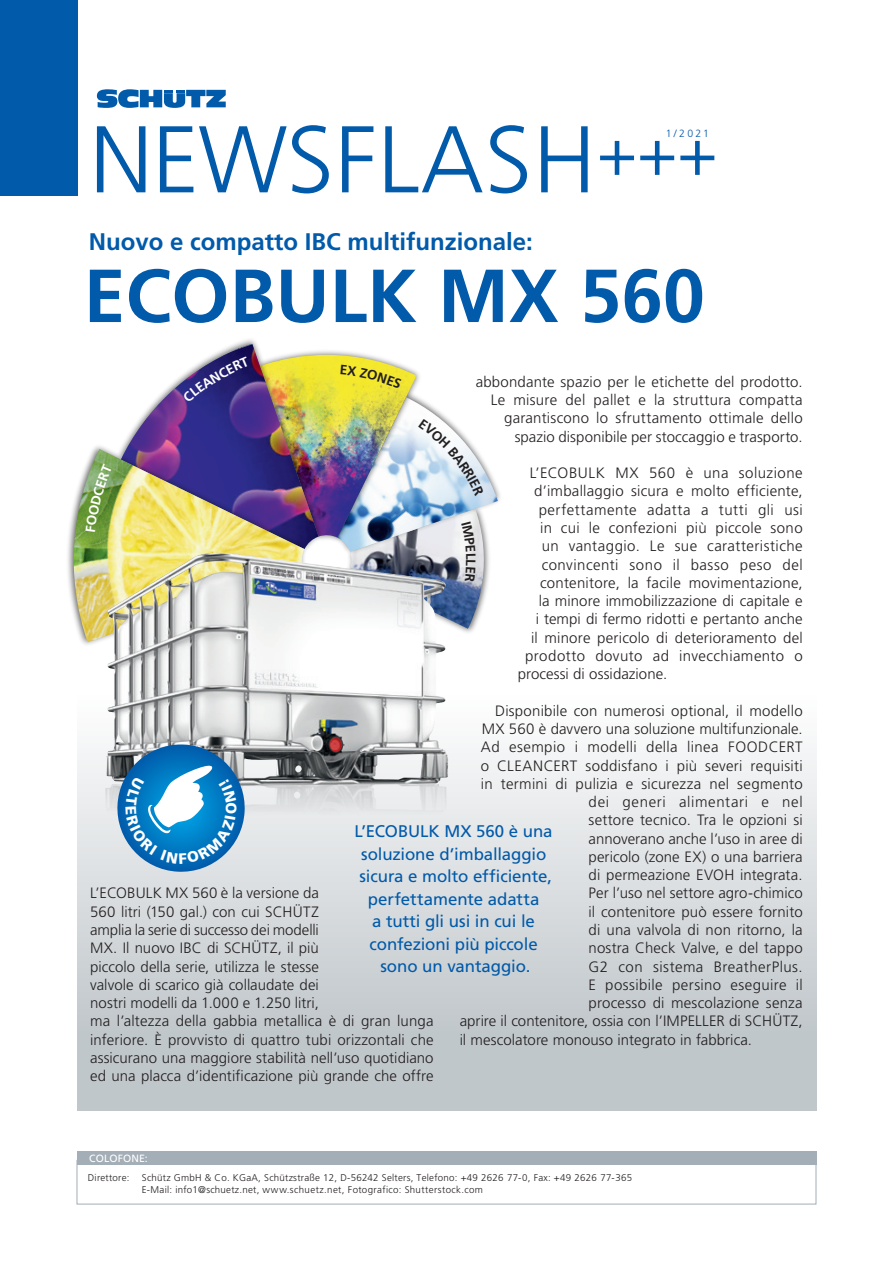
<style>
.page{position:relative;width:893px;height:1263px;background:#fff}
.page>*{position:absolute;margin:0;border:0;box-sizing:border-box;transform-origin:0 0}
.t1{font:300 94.65px "Frutiger LT Pro";letter-spacing:.01em;color:#015aaa}
.t2{font:700 75px "Frutiger LT Pro";color:#015aaa}
.t3{font:700 24px "Frutiger LT Pro";color:#015aaa}
.t4{font:16.8px/22.5px "Frutiger LT Pro";letter-spacing:-.005em;color:#015aaa;text-align:center}
.t5{font:300 15px/18.3px "Frutiger LT Pro";letter-spacing:.01em;color:#231f20}
.t6{font:300 15px "Frutiger LT Pro";letter-spacing:.03em;color:#231f20}
.t7{font:300 15px "Frutiger LT Pro";letter-spacing:.035em;color:#231f20}
.t8{font:300 15px "Frutiger LT Pro";letter-spacing:.045em;color:#231f20}
.t9{font:900 15px "Frutiger LT Pro";color:#fff}
.t10{font:10.5px "Frutiger LT Pro";letter-spacing:.01em;color:#fff}
.t11{font:300 10.5px "Frutiger LT Pro";color:#015aaa}
.t12{font:300 9.75px/12px "Frutiger LT Pro";letter-spacing:.025em;color:#231f20}
</style>
<div class="page">
<svg style="left:77px;top:672px;width:739px;height:438px"></svg>
<svg style="left:97px;top:89px;width:129px;height:19px"></svg>
<div style="left:0;top:0;width:77px;height:196px;background:#015aaa"></div>
<img style="left:335px;top:563px;width:155px;height:108px">
<img style="left:349px;top:563px;width:140px;height:66px">
<img style="left:349px;top:490px;width:151px;height:73px">
<img style="left:470px;top:462px;width:28px;height:90px">
<img style="left:332px;top:351px;width:138px;height:203px">
<img style="left:332px;top:355px;width:85px;height:183px">
<img style="left:238px;top:339px;width:94px;height:266px">
<img style="left:82px;top:385px;width:238px;height:268px">
<img style="left:67px;top:449px;width:237px;height:193px">
<img style="left:155px;top:553px;width:60px;height:28px">
<div style="left:77px;top:1160px;width:739px;height:44px;background:#fff;border:1px solid #a4aeb6"></div>
<div style="left:77px;top:1151px;width:739px;height:14px;background:#a4aeb6"></div>
<img style="left:121px;top:343px;width:198px;height:206px">
<svg style="left:340px;top:365px;width:62px;height:24px"></svg>
<svg style="left:419px;top:419px;width:65px;height:77px"></svg>
<svg style="left:461px;top:521px;width:15px;height:61px"></svg>
<svg style="left:86px;top:464px;width:26px;height:67px;background:#739e4d"></svg>
<svg style="left:116px;top:744px;width:130px;height:129px;background:#4c94c5"></svg>
<h1 class="t1" style="left:90px;top:104px;width:629px">NEWSFLASH<sup>+++</sup></h1>
<h3 class="t3" style="left:89px;top:227px;width:452px">Nuovo e compatto IBC multifunzionale:</h3>
<h2 class="t2" style="left:84px;top:251px;width:622px">ECOBULK MX 560</h2>
<p class="t11" style="left:666px;top:127px;width:45px">1/2021</p>
<p class="t5" style="left:476px;top:373px;width:329px;text-align:right">abbondante spazio per le etichette del prodotto.<br>Le misure del pallet e la struttura compatta garantiscono lo sfruttamento ottimale dello spazio disponibile per stoccaggio e trasporto.</p>
<p class="t7" style="left:530px;top:464px;width:275px">L’ECOBULK MX 560 è una soluzione</p>
<p class="t5" style="left:534px;top:482px;width:270px">d’imballaggio sicura e molto efficiente,</p>
<p class="t6" style="left:539px;top:501px;width:266px">perfettamente adatta a tutti gli usi</p>
<p class="t5" style="left:540px;top:519px;width:264px">in cui le confezioni più piccole sono</p>
<p class="t6" style="left:542px;top:537px;width:263px">un vantaggio. Le sue caratteristiche</p>
<p class="t7" style="left:542px;top:556px;width:262px">convincenti sono il basso peso del</p>
<p class="t5" style="left:540px;top:574px;width:264px">contenitore, la facile movimentazione,</p>
<p class="t5" style="left:539px;top:592px;width:265px">la minore immobilizzazione di capitale e</p>
<p class="t5" style="left:536px;top:610px;width:268px">i tempi di fermo ridotti e pertanto anche</p>
<p class="t5" style="left:531px;top:628px;width:273px">il minore pericolo di deterioramento del</p>
<p class="t5" style="left:525px;top:647px;width:279px">prodotto dovuto ad invecchiamento o</p>
<p class="t5" style="left:518px;top:665px;width:151px">processi di ossidazione.</p>
<p class="t5" style="left:495px;top:701px;width:309px">Disponibile con numerosi optional, il modello</p>
<p class="t5" style="left:482px;top:720px;width:323px">MX 560 è davvero una soluzione multifunzionale.</p>
<p class="t6" style="left:481px;top:738px;width:323px">Ad esempio i modelli della linea FOODCERT</p>
<p class="t5" style="left:481px;top:756px;width:323px">o CLEANCERT soddisfano i più severi requisiti</p>
<p class="t5" style="left:481px;top:774px;width:323px">in termini di pulizia e sicurezza nel segmento</p>
<p class="t8" style="left:589px;top:793px;width:216px">dei generi alimentari e nel</p>
<p class="t5" style="left:589px;top:811px;width:216px">settore tecnico. Tra le opzioni si</p>
<p class="t5" style="left:589px;top:829px;width:216px">annoverano anche l’uso in aree di</p>
<p class="t5" style="left:589px;top:848px;width:216px">pericolo (zone EX) o una barriera</p>
<p class="t5" style="left:589px;top:866px;width:216px">di permeazione EVOH integrata.</p>
<p class="t5" style="left:589px;top:884px;width:216px">Per l’uso nel settore agro-chimico</p>
<p class="t5" style="left:589px;top:902px;width:216px">il contenitore può essere fornito</p>
<p class="t5" style="left:589px;top:921px;width:216px">di una valvola di non ritorno, la</p>
<p class="t5" style="left:589px;top:939px;width:216px">nostra Check Valve, e del tappo</p>
<p class="t6" style="left:589px;top:957px;width:216px">G2 con sistema BreatherPlus.</p>
<p class="t5" style="left:589px;top:975px;width:216px">E possibile persino eseguire il</p>
<p class="t5" style="left:589px;top:994px;width:216px">processo di mescolazione senza</p>
<p class="t5" style="left:460px;top:1012px;width:344px">aprire il contenitore, ossia con l’IMPELLER di SCHÜTZ,</p>
<p class="t5" style="left:460px;top:1030px;width:294px">il mescolatore monouso integrato in fabbrica.</p>
<p class="t9" style="left:222px;top:814px;width:17px;rotate:-90deg">O</p>
<p class="t4" style="left:355px;top:820px;width:199px">L’ECOBULK MX 560 è una soluzione d’imballaggio sicura e molto efficiente, perfettamente adatta<br>a tutti gli usi in cui le confezioni più piccole sono un vantaggio.</p>
<p class="t5" style="left:90px;top:884px;width:345px">L’ECOBULK MX 560 è la versione da<br>560 litri (150 gal.) con cui SCHÜTZ<br>amplia la serie di successo dei modelli<br>MX. Il nuovo IBC di SCHÜTZ, il più<br>piccolo della serie, utilizza le stesse<br>valvole di scarico già collaudate dei<br>nostri modelli da 1.000 e 1.250 litri,<br>ma l’altezza della gabbia metallica è di gran lunga inferiore. È provvisto di quattro tubi orizzontali che assicurano una maggiore stabilità nell’uso quotidiano ed una placca d’identificazione più grande che offre</p>
<p class="t10" style="left:89px;top:1152px;width:60px">COLOFONE:</p>
<p class="t12" style="left:88px;top:1172px;width:43px">Direttore:</p>
<p class="t12" style="left:142px;top:1172px;width:492px">Schütz GmbH &amp; Co. KGaA, Schützstraße 12, D-56242 Selters, Telefono: +49 2626 77-0, Fax: +49 2626 77-365<br>E-Mail: info1@schuetz.net, www.schuetz.net, Fotografico: Shutterstock.com</p>
</div>
